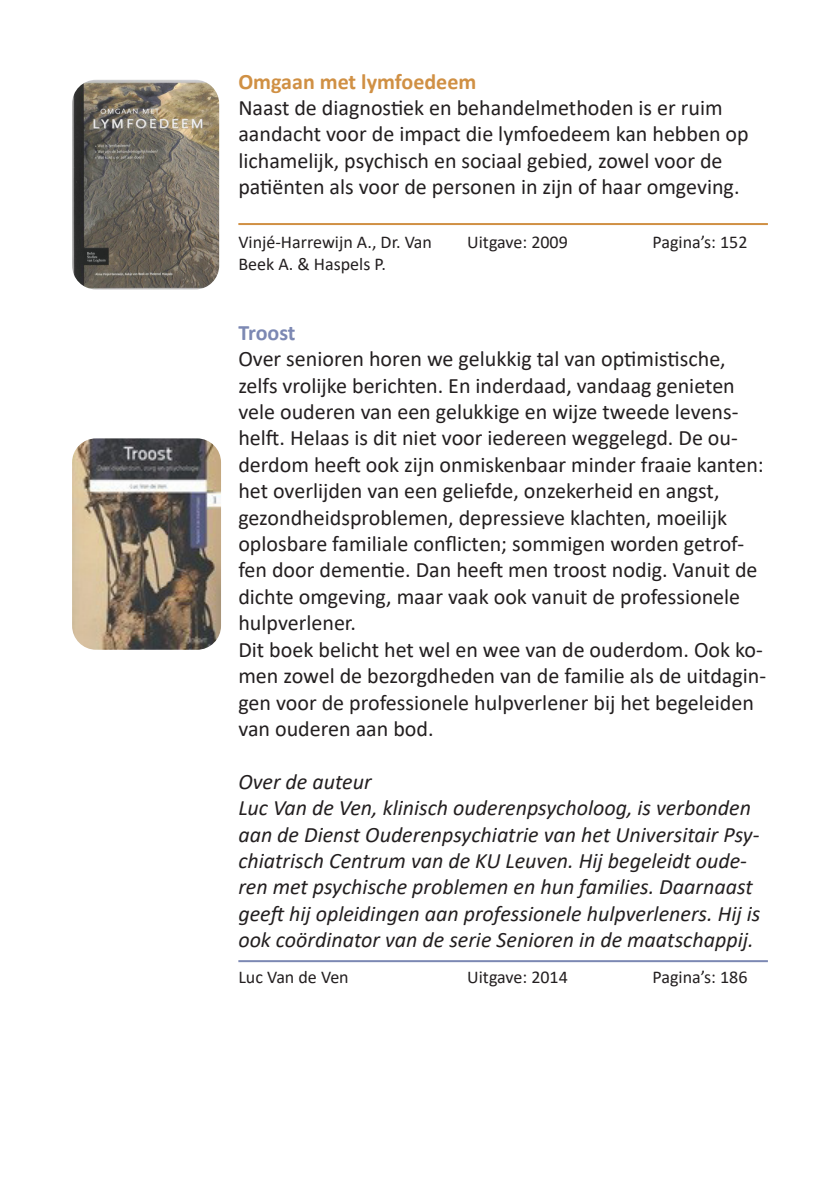
<style>
.page{position:relative;width:840px;height:1191px;background:#fff}
.page>*{position:absolute;margin:0;border:0;box-sizing:border-box;transform-origin:0 0}
.t1{font:22px/26.4px "Calibri";color:#231f20}
.t2{font:italic 22px/26.4px "Calibri";color:#231f20}
.t3{font:700 22px "Calibri";color:#d09044}
.t4{font:700 22px "Calibri";letter-spacing:-.01em;color:#7c88b3}
.t5{font:18px/21.6px "Calibri";color:#231f20}
</style>
<div class="page">
<hr style="left:238px;top:223px;width:529px;height:2px;background:#d09044">
<img style="left:72px;top:80px;width:147px;height:209px">
<hr style="left:238px;top:960px;width:529px;height:2px;background:#7c88b3">
<img style="left:72px;top:438px;width:149px;height:212px">
<p class="t3" style="left:238px;top:66px;width:239px">Omgaan met lymfoedeem</p>
<p class="t1" style="left:238px;top:94px;width:511px">Naast de diagnostiek en behandelmethoden is er ruim aandacht voor de impact die lymfoedeem kan hebben op lichamelijk, psychisch en sociaal gebied, zowel voor de patiënten als voor de personen in zijn of haar omgeving.</p>
<p class="t5" style="left:238px;top:231px;width:195px">Vinjé-Harrewijn A., Dr. Van<br>Beek A. &amp; Haspels P.</p>
<p class="t5" style="left:467px;top:231px;width:102px">Uitgave: 2009</p>
<p class="t5" style="left:652px;top:231px;width:96px">Pagina’s: 152</p>
<p class="t4" style="left:238px;top:317px;width:59px">Troost</p>
<p class="t1" style="left:238px;top:345px;width:526px">Over senioren horen we gelukkig tal van optimistische, zelfs vrolijke berichten. En inderdaad, vandaag genieten vele ouderen van een gelukkige en wijze tweede levens&shy;helft. Helaas is dit niet voor iedereen weggelegd. De ou&shy;derdom heeft ook zijn onmiskenbaar minder fraaie kanten: het overlijden van een geliefde, onzekerheid en angst, gezondheidsproblemen, depressieve klachten, moeilijk oplosbare familiale conflicten; sommigen worden getrof&shy;fen door dementie. Dan heeft men troost nodig. Vanuit de dichte omgeving, maar vaak ook vanuit de professionele hulpverlener.</p>
<p class="t1" style="left:238px;top:635px;width:529px">Dit boek belicht het wel en wee van de ouderdom. Ook ko&shy;men zowel de bezorgdheden van de familie als de uitdagin&shy;gen voor de professionele hulpverlener bij het begeleiden van ouderen aan bod.</p>
<p class="t2" style="left:238px;top:767px;width:135px">Over de auteur</p>
<p class="t2" style="left:238px;top:793px;width:523px">Luc Van de Ven, klinisch ouderenpsycholoog, is verbonden aan de Dienst Ouderenpsychiatrie van het Universitair Psy&shy;chiatrisch Centrum van de KU Leuven. Hij begeleidt oude&shy;ren met psychische problemen en hun families. Daarnaast geeft hij opleidingen aan professionele hulpverleners. Hij is ook coördinator van de serie Senioren in de maatschappij.</p>
<p class="t5" style="left:238px;top:965px;width:112px">Luc Van de Ven</p>
<p class="t5" style="left:467px;top:965px;width:102px">Uitgave: 2014</p>
<p class="t5" style="left:652px;top:965px;width:96px">Pagina’s: 186</p>
</div>
